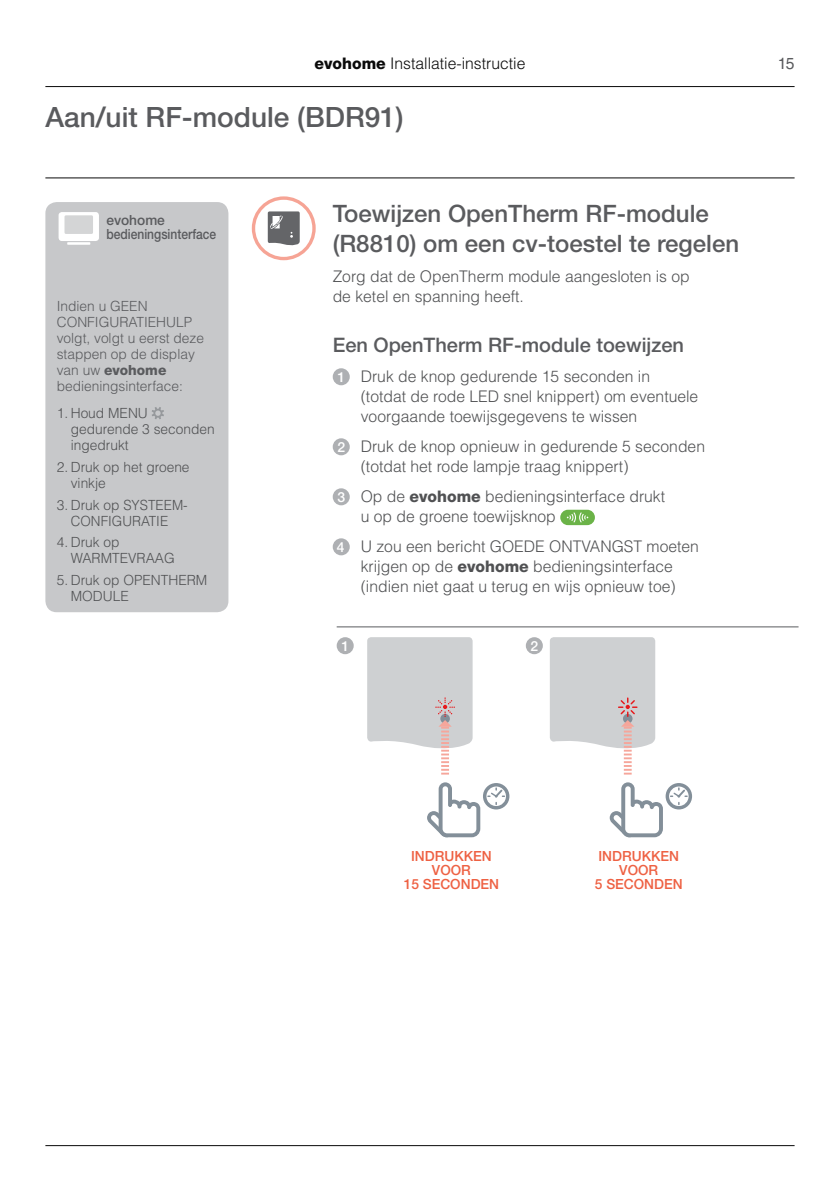
<style>
.page{position:relative;width:840px;height:1191px;background:#fff}
.page>*{position:absolute;margin:0;border:0;box-sizing:border-box;transform-origin:0 0}
.t1{font:500 28px "Helvetica Neue";color:#5a5b5e}
.t2{font:500 24px/30px "Helvetica Neue";color:#5a5b5e}
.t3{font:500 20px "Helvetica Neue";color:#5a5b5e}
.t4{font:300 16px/20px "Helvetica LT Std";color:#505153}
.t5{font:300 16px "Helvetica LT Std";color:#0a0a0a}
.t6{font:16px "Helvetica LT Std";color:#5a5b5e}
.t7{font:300 14px/16px "Helvetica LT Std";color:#505153}
.t8{font:300 14px/16px "Helvetica LT Std";color:#5a5b5e}
.t9{font:500 14px/14px "Helvetica Neue";color:#ee6143;text-align:center}
.t10{font:500 14px/14px "Helvetica Neue";color:#5a5b5e}
.t11{font:800 14px "Helvetica Neue";color:#5a5b5e}
.t12{font:500 14px "Helvetica Neue";color:#fff}
.s1{font-family:"Helvetica Neue";font-weight:800}
.s2{font-family:"Helvetica LT Std";font-weight:300}
.s3{font-family:"Helvetica Neue";font-weight:500;font-size:14px;color:#fff}
</style>
<div class="page">
<div style="left:332px;top:368px;width:17px;height:17px;background:#aeb0b3;border-radius:50%"></div>
<div style="left:332px;top:438px;width:17px;height:17px;background:#aeb0b3;border-radius:50%"></div>
<div style="left:332px;top:488px;width:17px;height:17px;background:#aeb0b3;border-radius:50%"></div>
<svg style="left:560px;top:510px;width:34px;height:15px"></svg>
<div style="left:332px;top:538px;width:17px;height:17px;background:#aeb0b3;border-radius:50%"></div>
<svg style="left:252px;top:196px;width:63px;height:64px"></svg>
<div style="left:45px;top:202px;width:183px;height:410px;background:#c7c8ca;border-radius:11px"></div>
<svg style="left:152px;top:407px;width:12px;height:12px"></svg>
<div style="left:59px;top:212px;width:40px;height:29px;background:#fff;border-radius:3px"></div>
<div style="left:64px;top:215px;width:29px;height:19px;background:#d4d5d6;border-radius:2px"></div>
<hr style="left:67px;top:242px;width:23px;height:3px;background:#fff">
<svg style="left:427px;top:782px;width:82px;height:55px"></svg>
<svg style="left:367px;top:637px;width:105px;height:137px"></svg>
<svg style="left:609px;top:782px;width:82px;height:55px"></svg>
<svg style="left:550px;top:637px;width:105px;height:137px"></svg>
<hr style="left:336px;top:626px;width:462px;height:1px;background:#5a5b5e">
<div style="left:336px;top:637px;width:17px;height:17px;background:#aeb0b3;border-radius:50%"></div>
<div style="left:525px;top:637px;width:17px;height:17px;background:#aeb0b3;border-radius:50%"></div>
<hr style="left:45px;top:178px;width:749px;height:1px;background:#0a0a0a">
<hr style="left:45px;top:1145px;width:749px;height:1px;background:#0a0a0a">
<hr style="left:45px;top:86px;width:749px;height:1px;background:#0a0a0a">
<p class="t5" style="left:314px;top:54px;width:212px"><span class="s1">evohome</span> Installatie-instructie</p>
<p class="t6" style="left:777px;top:54px;width:18px">15</p>
<h1 class="t1" style="left:45px;top:101px;width:359px">Aan/uit RF-module (BDR91)</h1>
<p class="t10" style="left:106px;top:213px;width:111px">evohome bedieningsinterface</p>
<p class="t8" style="left:57px;top:298px;width:149px">Indien u GEEN<br>CONFIGURATIEHULP volgt, volgt u eerst deze stappen op de display</p>
<p class="t11" style="left:57px;top:361px;width:111px"><span class="s2">van uw</span> evohome</p>
<p class="t8" style="left:57px;top:378px;width:128px">bedieningsinterface:</p>
<p class="t7" style="left:71px;top:405px;width:145px;text-indent:-14px">1. Houd MENU gedurende 3 seconden ingedrukt</p>
<p class="t7" style="left:71px;top:459px;width:120px;text-indent:-14px">2. Druk op het groene vinkje</p>
<p class="t7" style="left:57px;top:496px;width:132px;text-align:center">3. Druk op SYSTEEM-<br>CONFIGURATIE</p>
<p class="t7" style="left:71px;top:534px;width:105px;text-indent:-14px">4. Druk op<br>WARMTEVRAAG</p>
<p class="t7" style="left:71px;top:572px;width:138px;text-indent:-14px">5. Druk op OPENTHERM<br>MODULE</p>
<h2 class="t2" style="left:332px;top:198px;width:408px">Toewijzen OpenTherm RF-module (R8810) om een cv-toestel te regelen</h2>
<p class="t4" style="left:332px;top:266px;width:358px">Zorg dat de OpenTherm module aangesloten is op de ketel en spanning heeft.</p>
<p class="t3" style="left:332px;top:333px;width:352px">Een OpenTherm RF-module toewijzen</p>
<p class="t4" style="left:360px;top:366px;width:339px;text-indent:-23px"><span class="s3">1</span> Druk de knop gedurende 15 seconden in (totdat de rode LED snel knippert) om eventuele voorgaande toewijsgegevens te wissen</p>
<p class="t4" style="left:360px;top:436px;width:345px;text-indent:-23px"><span class="s3">2</span> Druk de knop opnieuw in gedurende 5 seconden (totdat het rode lampje traag knippert)</p>
<p class="t4" style="left:360px;top:486px;width:306px;text-indent:-23px"><span class="s3">3</span> Op de <span class="s1">evohome</span> bedieningsinterface drukt u op de groene toewijsknop</p>
<p class="t4" style="left:337px;top:536px;width:363px;text-align:center"><span class="s3">4</span> U zou een bericht GOEDE ONTVANGST moeten krijgen op de <span class="s1">evohome</span> bedieningsinterface (indien niet gaat u terug en wijs opnieuw toe)</p>
<p class="t12" style="left:341px;top:637px;width:9px">1</p>
<p class="t12" style="left:530px;top:637px;width:9px">2</p>
<p class="t9" style="left:403px;top:848px;width:97px">INDRUKKEN<br>VOOR<br>15 SECONDEN</p>
<p class="t9" style="left:594px;top:848px;width:89px">INDRUKKEN<br>VOOR<br>5 SECONDEN</p>
</div>
